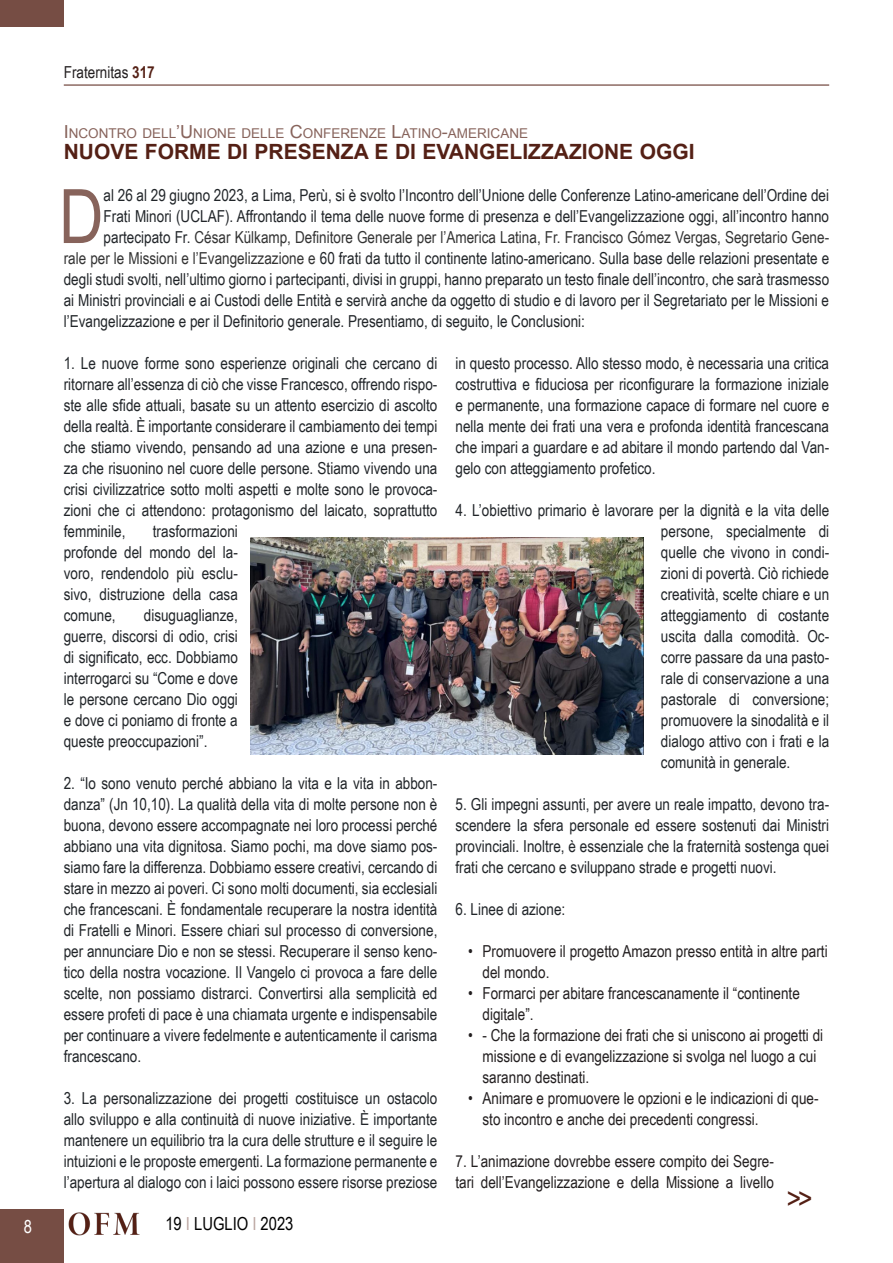
<style>
.page{position:relative;width:893px;height:1263px;background:#fff}
.page>*{position:absolute;margin:0;border:0;box-sizing:border-box;transform-origin:0 0}
.Testo_normal{font:75.15px "Arial Narrow";color:#87635b}
.Testo_sinEspacio{font:30px "Arial Narrow";color:#542015}
.Titolo{font:700 21px "Arial";color:#542015}
.t1{font:18px "Arial Narrow";color:#000}
.t2{font:18px "Arial Narrow";color:#fff}
.Testo_normal-2{font:16.5px/21px "Arial Narrow";color:#212529;text-align:justify}
.Testo_normal-3{font:16.5px/21px "Arial Narrow";color:#231f20}
.Testo_normal-4{font:16.5px "Arial Narrow";color:#333}
.Titolo_piccolo{font:13.5px "Arial";color:#87635b}
.s1{font-weight:700;color:#542015}
.s2{font-size:18px}
.s3{color:#212529}
.s4{color:#333}
.s5{color:#bba6a1}
</style>
<div class="page">
<div style="left:0;top:1209px;width:64px;height:54px;background:#764d44"></div>
<hr style="left:64px;top:85px;width:765px;height:1px;background:#542015">
<div style="left:0;top:0;width:64px;height:27px;background:#764d44"></div>
<img style="left:69px;top:1212px;width:71px;height:24px">
<img style="left:251px;top:537px;width:393px;height:218px">
<p class="t2" style="left:24px;top:1213px;width:10px">8</p>
<p class="Testo_normal-3" style="left:64px;top:61px;width:93px">Fraternitas <span class="s1">317</span></p>
<p class="Titolo_piccolo" style="left:64px;top:124px;width:466px"><span class="s2">I</span> NCONTRO DELL<span class="s2">’U</span> NIONE DELLE <span class="s2">C</span>ONFERENZE <span class="s2">L</span>ATINO<span class="s2">-</span>AMERICANE</p>
<p class="Titolo" style="left:64px;top:138px;width:632px">NUOVE FORME DI PRESENZA E DI EVANGELIZZAZIONE OGGI</p>
<p class="Testo_normal" style="left:59px;top:161px;width:46px">D</p>
<p class="Testo_normal-2" style="left:104px;top:184px;width:727px">al 26 al 29 giugno 2023, a Lima, Perù, si è svolto l’Incontro dell’Unione delle Conferenze Latino-americane dell’Ordine dei</p>
<p class="Testo_normal-2" style="left:104px;top:205px;width:727px">Frati Minori (UCLAF). Affrontando il tema delle nuove forme di presenza e dell’Evangelizzazione oggi, all’incontro hanno</p>
<p class="Testo_normal-4" style="left:104px;top:225px;width:727px"><span class="s3">partecipato Fr.</span> César Külkamp, Definitore Generale per l’America Latina, Fr. Francisco Gómez Vergas, Segretario Gene-</p>
<p class="Testo_normal-2" style="left:64px;top:247px;width:767px"><span class="s4">rale per le Missioni e l’Evangelizzazione e</span> 60 frati da tutto il continente latino-americano. Sulla base delle relazioni presentate e</p>
<p class="Testo_normal-2" style="left:64px;top:268px;width:767px">degli studi svolti, nell’ultimo giorno i partecipanti, divisi in gruppi, hanno preparato un testo finale dell’incontro, che sarà trasmesso</p>
<p class="Testo_normal-2" style="left:64px;top:289px;width:767px">ai Ministri provinciali e ai Custodi delle Entità e servirà anche da oggetto di studio e di lavoro per il Segretariato per le Missioni e</p>
<p class="Testo_normal-2" style="left:64px;top:310px;width:523px">l’Evangelizzazione e per il Definitorio generale. Presentiamo, di seguito, le Conclusioni:</p>
<p class="Testo_normal-2" style="left:64px;top:352px;width:375px">1. Le nuove forme sono esperienze originali che cercano di ritornare all’essenza di ciò che visse Francesco, offrendo rispo&shy;ste alle sfide attuali, basate su un attento esercizio di ascolto della realtà. È importante considerare il cambiamento dei tempi che stiamo vivendo, pensando ad una azione e una presen&shy;za che risuonino nel cuore delle persone. Stiamo vivendo una crisi civilizzatrice sotto molti aspetti e molte sono le provoca&shy;zioni che ci attendono: protagonismo del laicato, soprattutto femminile,</p>
<p class="Testo_normal-2" style="left:455px;top:352px;width:375px">in questo processo. Allo stesso modo, è necessaria una critica costruttiva e fiduciosa per riconfigurare la formazione iniziale e permanente, una formazione capace di formare nel cuore e nella mente dei frati una vera e profonda identità francescana che impari a guardare e ad abitare il mondo partendo dal Van&shy;gelo con atteggiamento profetico.</p>
<p class="Testo_normal-2" style="left:661px;top:499px;width:170px;text-indent:-205px">4. L’obiettivo primario è lavorare per la dignità e la vita delle persone, specialmente di quelle che vivono in condi&shy;zioni di povertà. Ciò richiede creatività, scelte chiare e un atteggiamento di costante uscita dalla comodità. Oc&shy;corre passare da una pasto&shy;rale di conservazione a una pastorale di conversione; promuovere la sinodalità e il dialogo attivo con i frati e la comunità in generale.</p>
<p class="Testo_normal-2" style="left:455px;top:793px;width:375px">5. Gli impegni assunti, per avere un reale impatto, devono tra&shy;scendere la sfera personale ed essere sostenuti dai Ministri provinciali. Inoltre, è essenziale che la fraternità sostenga quei frati che cercano e sviluppano strade e progetti nuovi.</p>
<p class="Testo_normal-2" style="left:455px;top:898px;width:111px">6. Linee di azione:</p>
<p class="Testo_normal-3" style="left:482px;top:940px;width:347px;text-indent:-14px">• Promuovere il progetto Amazon presso entità in altre parti del mondo.</p>
<p class="Testo_normal-3" style="left:482px;top:982px;width:319px;text-indent:-14px">• Formarci per abitare francescanamente il “continente digitale”.</p>
<p class="Testo_normal-3" style="left:482px;top:1024px;width:342px;text-indent:-14px">• - Che la formazione dei frati che si uniscono ai progetti di missione e di evangelizzazione si svolga nel luogo a cui saranno destinati.</p>
<p class="Testo_normal-3" style="left:482px;top:1087px;width:338px;text-indent:-14px">• Animare e promuovere le opzioni e le indicazioni di que&shy;sto incontro e anche dei precedenti congressi.</p>
<p class="Testo_normal-3" style="left:455px;top:1150px;width:320px">7. L’animazione dovrebbe essere compito dei Segre&shy;tari dell’Evangelizzazione e della Missione a livello</p>
<p class="Testo_sinEspacio" style="left:787px;top:1176px;width:27px">&gt;&gt;</p>
<p class="Testo_normal-2" style="left:64px;top:520px;width:176px;text-indent:89px">trasformazioni profonde del mondo del la&shy;voro, rendendolo più esclu&shy;sivo, distruzione della casa comune,</p>
<p class="Testo_normal-2" style="left:64px;top:604px;width:176px;text-indent:80px">disuguaglianze, guerre, discorsi di odio, crisi di significato, ecc. Dobbiamo interrogarci su “Come e dove le persone cercano Dio oggi e dove ci poniamo di fronte a queste preoccupazioni”.</p>
<p class="Testo_normal-2" style="left:64px;top:772px;width:375px">2. “Io sono venuto perché abbiano la vita e la vita in abbon&shy;danza” (Jn 10,10). La qualità della vita di molte persone non è buona, devono essere accompagnate nei loro processi perché abbiano una vita dignitosa. Siamo pochi, ma dove siamo pos&shy;siamo fare la differenza. Dobbiamo essere creativi, cercando di stare in mezzo ai poveri. Ci sono molti documenti, sia ecclesiali che francescani. È fondamentale recuperare la nostra identità di Fratelli e Minori. Essere chiari sul processo di conversione, per annunciare Dio e non se stessi. Recuperare il senso keno&shy;tico della nostra vocazione. Il Vangelo ci provoca a fare delle scelte, non possiamo distrarci. Convertirsi alla semplicità ed essere profeti di pace è una chiamata urgente e indispensabile per continuare a vivere fedelmente e autenticamente il carisma francescano.</p>
<p class="Testo_normal-2" style="left:64px;top:1087px;width:375px">3. La personalizzazione dei progetti costituisce un ostacolo allo sviluppo e alla continuità di nuove iniziative. È importante mantenere un equilibrio tra la cura delle strutture e il seguire le intuizioni e le proposte emergenti. La formazione permanente e l’apertura al dialogo con i laici possono essere risorse preziose</p>
<p class="t1" style="left:165px;top:1210px;width:130px">19 <span class="s5">I</span> LUGLIO <span class="s5">I</span> 2023</p>
</div>
